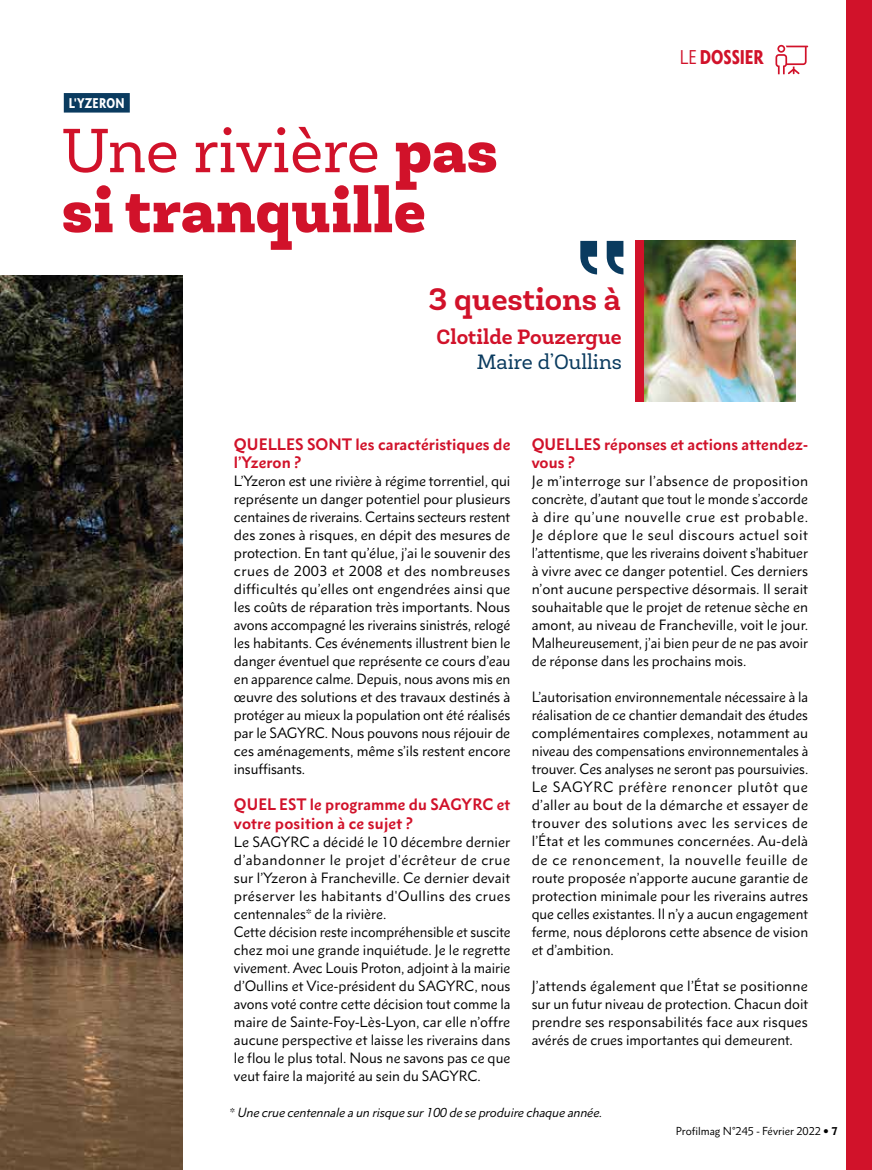
<style>
.page{position:relative;width:872px;height:1170px;background:#fff}
.page>*{position:absolute;margin:0;border:0;box-sizing:border-box;transform-origin:0 0}
.t1{font:900 63px/60px "Newslab";color:#d1122a}
.t2{font:700 31.5px "Newslab";color:#d1122a}
.t3{font:700 21px "Newslab";color:#d1122a}
.t4{font:21px "Newslab";color:#0a3b5f}
.t5{font:900 condensed 18px "Metro Nova Pro";color:#d1122a}
.t6{font:700 15px/18px "Metro Nova Pro";color:#d1122a}
.t7{font:13.5px/18px "Metro Nova Pro";color:#000;text-align:justify}
.t8{font:900 condensed 12.75px "Metro Nova Pro";letter-spacing:.02em;color:#fff}
.t9{font:italic 12px "Metro Nova Pro";letter-spacing:-.01em;color:#000}
.t10{font:10.5px "Metro Nova Pro";color:#000}
.s1{font-weight:400}
.s2{font-style:normal}
.s3{font-weight:700}
</style>
<div class="page">
<img style="left:0;top:275px;width:183px;height:894px">
<div style="left:846px;top:0;width:26px;height:1169px;background:#d1122a"></div>
<svg style="left:775px;top:45px;width:33px;height:29px"></svg>
<div style="left:64px;top:93px;width:66px;height:20px;background:#0a3b5f"></div>
<svg style="left:580px;top:241px;width:43px;height:33px"></svg>
<img style="left:644px;top:240px;width:151px;height:162px">
<div style="left:635px;top:240px;width:9px;height:162px;background:#d1122a"></div>
<p class="t8" style="left:69px;top:95px;width:57px">L'YZERON</p>
<h1 class="t1" style="left:62px;top:121px;width:437px"><span class="s1">Une rivière</span> pas si tranquille</h1>
<h2 class="t2" style="left:428px;top:279px;width:194px">3 questions à</h2>
<h3 class="t3" style="left:436px;top:323px;width:187px">Clotilde Pouzergue</h3>
<h3 class="t4" style="left:477px;top:349px;width:146px">Maire d’Oullins</h3>
<h3 class="t5" style="left:679px;top:45px;width:86px"><span class="s1">LE</span> DOSSIER</h3>
<p class="t6" style="left:234px;top:435px;width:278px">QUELLES SONT les caractéristiques de l’Yzeron ?</p>
<p class="t7" style="left:234px;top:472px;width:278px">L’Yzeron est une rivière à régime torrentiel, qui représente un danger potentiel pour plusieurs centaines de riverains. Certains secteurs restent des zones à risques, en dépit des mesures de protection. En tant qu’élue, j’ai le souvenir des crues de 2003 et 2008 et des nombreuses difficultés qu’elles ont engendrées ainsi que les coûts de réparation très importants. Nous avons accompagné les riverains sinistrés, relogé les habitants. Ces événements illustrent bien le danger éventuel que représente ce cours d’eau en apparence calme. Depuis, nous avons mis en œuvre des solutions et des travaux destinés à protéger au mieux la population ont été réalisés par le SAGYRC. Nous pouvons nous réjouir de ces aménagements, même s’ils restent encore insuffisants.</p>
<p class="t6" style="left:234px;top:795px;width:278px">QUEL EST le programme du SAGYRC et votre position à ce sujet ?</p>
<p class="t7" style="left:234px;top:832px;width:278px;text-align:left">Le SAGYRC a décidé le 10 décembre dernier d’abandonner le projet d'écrêteur de crue sur l’Yzeron à Francheville. Ce dernier devait préserver les habitants d'Oullins des crues centennales* de la rivière.<br>Cette décision reste incompréhensible et suscite chez moi une grande inquiétude. Je le regrette vivement. Avec Louis Proton, adjoint à la mairie d’Oullins et Vice-président du SAGYRC, nous avons voté contre cette décision tout comme la maire de Sainte-Foy-Lès-Lyon, car elle n’offre aucune perspective et laisse les riverains dans le flou le plus total. Nous ne savons pas ce que veut faire la majorité au sein du SAGYRC.</p>
<p class="t6" style="left:531px;top:435px;width:278px">QUELLES réponses et actions attendez&shy;vous ?</p>
<p class="t7" style="left:531px;top:472px;width:278px">Je m’interroge sur l’absence de proposition concrète, d’autant que tout le monde s’accorde à dire qu’une nouvelle crue est probable.<br>Je déplore que le seul discours actuel soit l’attentisme, que les riverains doivent s’habituer à vivre avec ce danger potentiel. Ces derniers n’ont aucune perspective désormais. Il serait souhaitable que le projet de retenue sèche en amont, au niveau de Francheville, voit le jour.<br>Malheureusement, j’ai bien peur de ne pas avoir de réponse dans les prochains mois.</p>
<p class="t7" style="left:531px;top:688px;width:278px">L’autorisation environnementale nécessaire à la réalisation de ce chantier demandait des études complémentaires complexes, notamment au niveau des compensations environnementales à trouver. Ces analyses ne seront pas poursuivies.<br>Le SAGYRC préfère renoncer plutôt que d’aller au bout de la démarche et essayer de trouver des solutions avec les services de l’État et les communes concernées. Au-delà de ce renoncement, la nouvelle feuille de route proposée n’apporte aucune garantie de protection minimale pour les riverains autres que celles existantes. Il n’y a aucun engagement ferme, nous déplorons cette absence de vision et d’ambition.</p>
<p class="t7" style="left:531px;top:976px;width:278px">J’attends également que l’État se positionne sur un futur niveau de protection. Chacun doit prendre ses responsabilités face aux risques avérés de crues importantes qui demeurent.</p>
<p class="t9" style="left:230px;top:1105px;width:374px"><span class="s2">*</span> Une crue centennale a un risque sur 100 de se produire chaque année.</p>
<p class="t10" style="left:675px;top:1123px;width:164px">Profilmag N°245 - Février 2022 <span class="s3">7</span></p>
</div>
